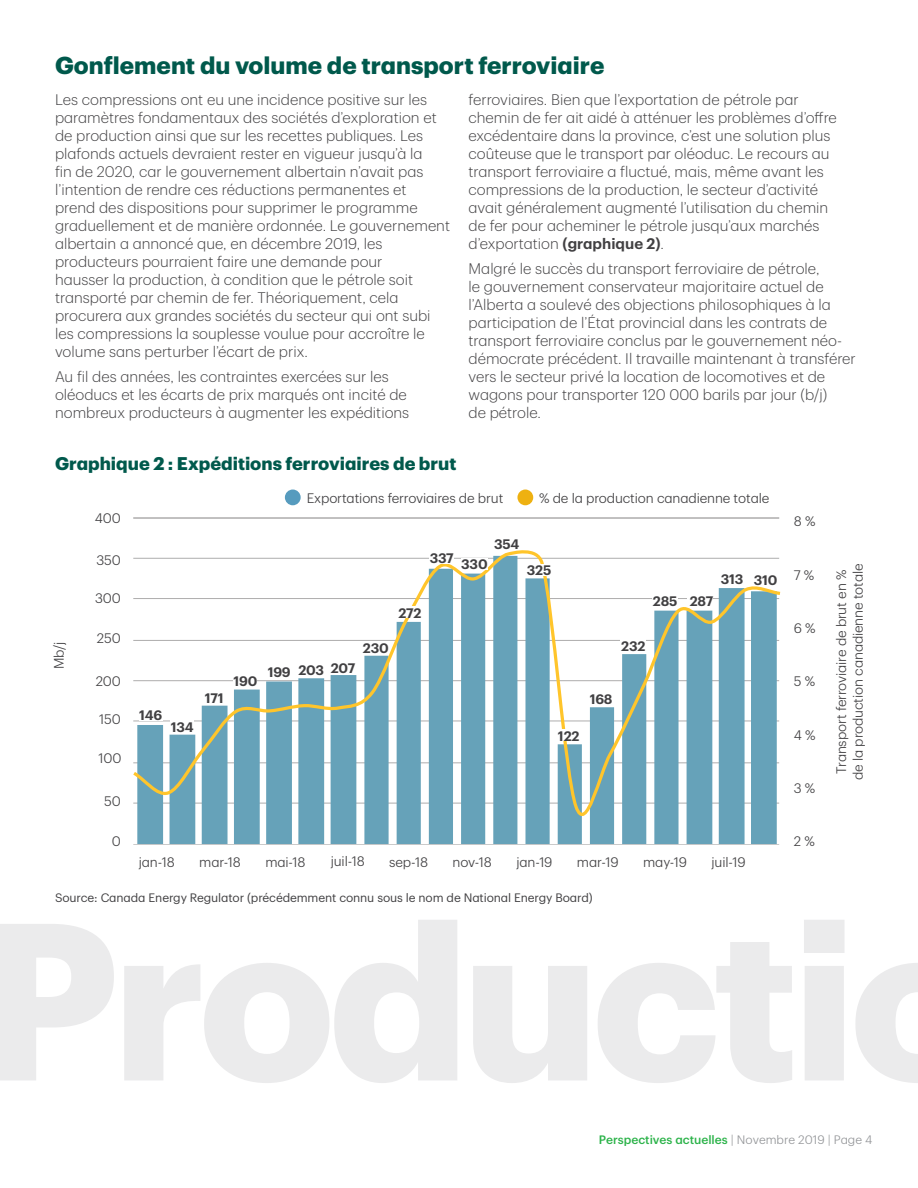
<style>
.page{position:relative;width:918px;height:1188px;background:#fff}
.page>*{position:absolute;margin:0;border:0;box-sizing:border-box;transform-origin:0 0}
.t1{font:700 24px "TD Graphik";color:#00594c}
.t2{font:700 18px "TD Graphik";color:#00594c}
.t3{font:300 15px/18px "TD Graphik";color:#414042}
.t4{font:300 13.5px/16.5px "TD Graphik";letter-spacing:-.01em;color:#414042;text-align:center}
.t5{font:600 13.5px "TD Graphik";letter-spacing:-.015em;color:#414042}
.t6{font:12px "TD Graphik";letter-spacing:-.01em;color:#414042}
.t7{font:500 12px "TD Graphik";color:#2cb34a}
.s1{font-weight:600}
.s2{font-weight:300;color:#939598}
</style>
<div class="page">
<hr style="left:133px;top:518px;width:646px;height:1px;background:#aeadad">
<hr style="left:133px;top:844px;width:646px;height:1px;background:#bfbfbf">
<svg style="left:133px;top:550px;width:648px;height:290px"></svg>
<div style="left:285px;top:490px;width:16px;height:15px;background:#569bbe;border-radius:50%"></div>
<div style="left:517px;top:490px;width:16px;height:15px;background:#eeb111;border-radius:50%"></div>
<div style="left:139px;top:709px;width:23px;height:11px;background:#fff"></div>
<div style="left:170px;top:720px;width:24px;height:12px;background:#fff"></div>
<div style="left:200px;top:692px;width:24px;height:11px;background:#fff"></div>
<div style="left:233px;top:675px;width:24px;height:11px;background:#fff"></div>
<div style="left:267px;top:666px;width:24px;height:11px;background:#fff"></div>
<div style="left:297px;top:664px;width:27px;height:11px;background:#fff"></div>
<div style="left:330px;top:662px;width:25px;height:11px;background:#fff"></div>
<div style="left:363px;top:642px;width:26px;height:11px;background:#fff"></div>
<div style="left:398px;top:606px;width:24px;height:12px;background:#fff"></div>
<div style="left:429px;top:552px;width:25px;height:11px;background:#fff"></div>
<div style="left:461px;top:558px;width:27px;height:11px;background:#fff"></div>
<div style="left:525px;top:564px;width:26px;height:11px;background:#fff"></div>
<div style="left:554px;top:729px;width:26px;height:12px;background:#fff"></div>
<div style="left:587px;top:693px;width:26px;height:11px;background:#fff"></div>
<div style="left:620px;top:640px;width:26px;height:11px;background:#fff"></div>
<div style="left:652px;top:595px;width:26px;height:11px;background:#fff"></div>
<div style="left:687px;top:595px;width:26px;height:11px;background:#fff"></div>
<div style="left:717px;top:572px;width:26px;height:12px;background:#fff"></div>
<div style="left:751px;top:574px;width:26px;height:11px;background:#fff"></div>
<h1 class="t1" style="left:55px;top:46px;width:551px">Gonflement du volume de transport ferroviaire</h1>
<p class="t3" style="left:55px;top:90px;width:397px">Les compressions ont eu une incidence positive sur les paramètres fondamentaux des sociétés d’exploration et de production ainsi que sur les recettes publiques. Les plafonds actuels devraient rester en vigueur jusqu’à la<br>fin de 2020, car le gouvernement albertain n’avait pas l’intention de rendre ces réductions permanentes et prend des dispositions pour supprimer le programme graduellement et de manière ordonnée. Le gouvernement albertain a annoncé que, en décembre 2019, les producteurs pourraient faire une demande pour<br>hausser la production, à condition que le pétrole soit transporté par chemin de fer. Théoriquement, cela procurera aux grandes sociétés du secteur qui ont subi les compressions la souplesse voulue pour accroître le volume sans perturber l’écart de prix.</p>
<p class="t3" style="left:55px;top:366px;width:356px">Au fil des années, les contraintes exercées sur les oléoducs et les écarts de prix marqués ont incité de nombreux producteurs à augmenter les expéditions</p>
<p class="t3" style="left:469px;top:90px;width:370px">ferroviaires. Bien que l’exportation de pétrole par chemin de fer ait aidé à atténuer les problèmes d’offre excédentaire dans la province, c’est une solution plus coûteuse que le transport par oléoduc. Le recours au transport ferroviaire a fluctué, mais, même avant les compressions de la production, le secteur d’activité avait généralement augmenté l’utilisation du chemin de fer pour acheminer le pétrole jusqu’aux marchés d’exportation <span class="s1">(graphique 2)</span>.</p>
<p class="t3" style="left:469px;top:258px;width:389px">Malgré le succès du transport ferroviaire de pétrole,<br>le gouvernement conservateur majoritaire actuel de l’Alberta a soulevé des objections philosophiques à la participation de l’État provincial dans les contrats de transport ferroviaire conclus par le gouvernement néo&shy;démocrate précédent. Il travaille maintenant à transférer vers le secteur privé la location de locomotives et de wagons pour transporter 120 000 barils par jour (b/j)<br>de pétrole.</p>
<p class="t2" style="left:55px;top:449px;width:403px">Graphique 2 : Expéditions ferroviaires de brut</p>
<p class="t4" style="left:49px;top:669px;width:29px;rotate:-90deg">Mb/j</p>
<p class="t4" style="left:95px;top:509px;width:27px">400</p>
<p class="t4" style="left:96px;top:551px;width:26px">350</p>
<p class="t4" style="left:95px;top:589px;width:27px">300</p>
<p class="t4" style="left:97px;top:629px;width:25px">250</p>
<p class="t4" style="left:96px;top:672px;width:27px">200</p>
<p class="t4" style="left:99px;top:710px;width:23px">150</p>
<p class="t4" style="left:99px;top:749px;width:24px">100</p>
<p class="t4" style="left:104px;top:792px;width:18px">50</p>
<p class="t4" style="left:307px;top:488px;width:198px">Exportations ferroviaires de brut</p>
<p class="t4" style="left:539px;top:488px;width:232px">% de la production canadienne totale</p>
<p class="t5" style="left:139px;top:705px;width:25px">146</p>
<p class="t5" style="left:171px;top:716px;width:24px">134</p>
<p class="t5" style="left:205px;top:687px;width:20px">171</p>
<p class="t5" style="left:233px;top:671px;width:25px">190</p>
<p class="t5" style="left:430px;top:548px;width:26px">337</p>
<p class="t5" style="left:494px;top:534px;width:27px">354</p>
<p class="t5" style="left:461px;top:554px;width:28px">330</p>
<p class="t5" style="left:527px;top:560px;width:26px">325</p>
<p class="t5" style="left:268px;top:660px;width:89px">199 203 207</p>
<p class="t5" style="left:363px;top:637px;width:27px">230</p>
<p class="t5" style="left:399px;top:602px;width:25px">272</p>
<p class="t5" style="left:558px;top:725px;width:23px">122</p>
<p class="t5" style="left:653px;top:591px;width:62px">285 287</p>
<p class="t5" style="left:721px;top:569px;width:58px">313 310</p>
<p class="t5" style="left:621px;top:636px;width:26px">232</p>
<p class="t5" style="left:590px;top:688px;width:24px">168</p>
<p class="t4" style="left:794px;top:512px;width:23px">8 %</p>
<p class="t4" style="left:794px;top:566px;width:22px">7 %</p>
<p class="t4" style="left:794px;top:619px;width:23px">6 %</p>
<p class="t4" style="left:794px;top:672px;width:23px">5 %</p>
<p class="t4" style="left:794px;top:725px;width:23px">4 %</p>
<p class="t4" style="left:794px;top:779px;width:23px">3 %</p>
<p class="t4" style="left:112px;top:832px;width:11px">0</p>
<p class="t4" style="left:794px;top:832px;width:23px">2 %</p>
<p class="t4" style="left:139px;top:853px;width:37px">jan-18</p>
<p class="t4" style="left:199px;top:853px;width:43px">mar-18</p>
<p class="t4" style="left:265px;top:853px;width:42px">mai-18</p>
<p class="t4" style="left:331px;top:852px;width:35px">juil-18</p>
<p class="t4" style="left:389px;top:853px;width:40px">sep-18</p>
<p class="t4" style="left:453px;top:853px;width:41px">nov-18</p>
<p class="t4" style="left:516px;top:853px;width:38px">jan-19</p>
<p class="t4" style="left:577px;top:853px;width:43px">mar-19</p>
<p class="t4" style="left:643px;top:853px;width:45px">may-19</p>
<p class="t4" style="left:712px;top:853px;width:36px">juil-19</p>
<p class="t6" style="left:55px;top:889px;width:539px">Source: Canada Energy Regulator (précédemment connu sous le nom de National Energy Board)</p>
<p class="t4" style="left:832px;top:780px;width:218px;rotate:-90deg">Transport ferroviaire de brut en % de la production canadienne totale</p>
<p class="t7" style="left:599px;top:1131px;width:275px">Perspectives actuelles <span class="s2">| Novembre 2019 | Page 4</span></p>
</div>
